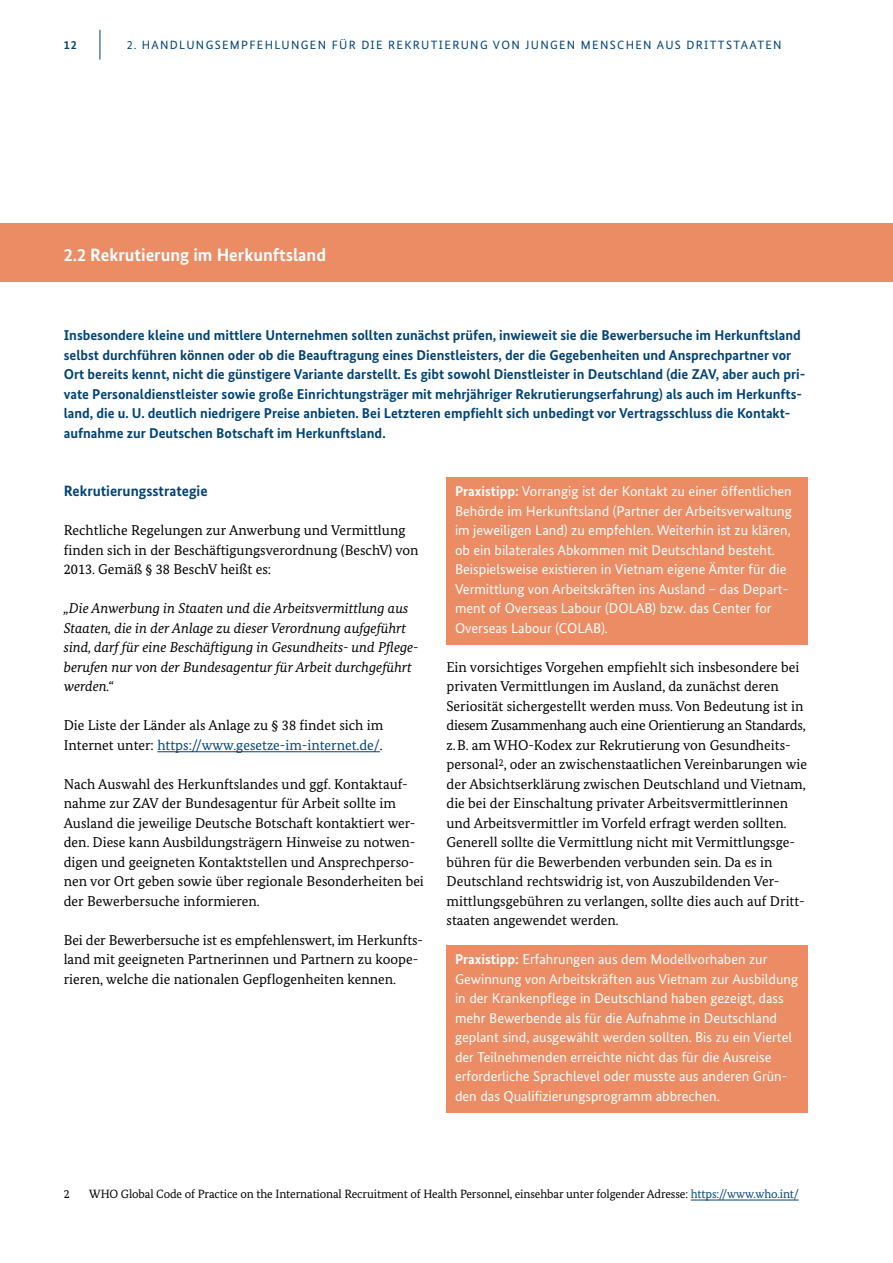
<style>
.page{position:relative;width:893px;height:1263px;background:#fff}
.page>*{position:absolute;margin:0;border:0;box-sizing:border-box;transform-origin:0 0}
.t1{font:700 18px "Bundes Sans";color:#fff}
.t2{font:700 15px "Bundes Sans";color:#004377}
.t3{font:14.25px/19.5px "Bundes Serif";color:#000}
.t4{font:14.25px/19.5px "Bundes Sans";color:#fff}
.t5{font:700 14.25px/19.5px "Bundes Sans";color:#004377}
.t6{font:italic 14.25px/19.5px "Bundes Serif";color:#000}
.t7{font:12px "Bundes Serif";letter-spacing:-.01em;color:#000}
.t8{font:12px "Bundes Sans";letter-spacing:.11em;color:#004377}
.t9{font:700 12px "Bundes Sans";color:#004377}
.s1{color:#004377}
.s2{font-weight:700}
</style>
<div class="page">
<hr style="left:157px;top:751px;width:223px;height:1px;background:#004377">
<div style="left:446px;top:477px;width:362px;height:168px;background:#ec8c64"></div>
<div style="left:446px;top:945px;width:362px;height:168px;background:#ec8c64"></div>
<div style="left:0;top:223px;width:893px;height:59px;background:#ec8c64"></div>
<hr style="left:691px;top:1200px;width:108px;height:1px;background:#004377">
<hr style="left:100px;top:30px;width:1px;height:30px;background:#004377">
<p class="t9" style="left:64px;top:37px;width:15px">12</p>
<p class="t8" style="left:127px;top:37px;width:656px">2. HANDLUNGSEMPFEHLUNGEN FÜR DIE REKRUTIERUNG VON JUNGEN MENSCHEN AUS DRITTSTAATEN</p>
<h3 class="t1" style="left:64px;top:244px;width:264px">2.2 Rekrutierung im Herkunftsland</h3>
<p class="t5" style="left:64px;top:326px;width:743px">Insbesondere kleine und mittlere Unternehmen sollten zunächst prüfen, inwieweit sie die Bewerbersuche im Herkunftsland selbst durchführen können oder ob die Beauftragung eines Dienstleisters, der die Gegebenheiten und Ansprechpartner vor Ort bereits kennt, nicht die günstigere Variante darstellt. Es gibt sowohl Dienstleister in Deutschland (die ZAV, aber auch pri&shy;vate Personaldienstleister sowie große Einrichtungsträger mit mehrjähriger Rekrutierungserfahrung) als auch im Herkunfts&shy;land, die u. U. deutlich niedrigere Preise anbieten. Bei Letzteren empfiehlt sich unbedingt vor Vertragsschluss die Kontakt&shy;aufnahme zur Deutschen Botschaft im Herkunftsland.</p>
<h4 class="t2" style="left:64px;top:482px;width:145px">Rekrutierungsstrategie</h4>
<p class="t3" style="left:64px;top:521px;width:356px">Rechtliche Regelungen zur Anwerbung und Vermittlung finden sich in der Beschäftigungsverordnung (BeschV) von<br>2013. Gemäß § 38 BeschV heißt es:</p>
<p class="t6" style="left:64px;top:599px;width:356px">„Die Anwerbung in Staaten und die Arbeitsvermittlung aus Staaten, die in der Anlage zu dieser Verordnung aufgeführt sind, darf für eine Beschäftigung in Gesundheits- und Pflege&shy;berufen nur von der Bundesagentur für Arbeit durchgeführt werden.“</p>
<p class="t3" style="left:64px;top:715px;width:321px">Die Liste der Länder als Anlage zu § 38 findet sich im<br>Internet unter: <span class="s1">https://www.gesetze-im-internet.de/</span>.</p>
<p class="t3" style="left:64px;top:774px;width:362px">Nach Auswahl des Herkunftslandes und ggf. Kontaktauf&shy;nahme zur ZAV der Bundesagentur für Arbeit sollte im Ausland die jeweilige Deutsche Botschaft kontaktiert wer&shy;den. Diese kann Ausbildungsträgern Hinweise zu notwen&shy;digen und geeigneten Kontaktstellen und Ansprechperso&shy;nen vor Ort geben sowie über regionale Besonderheiten bei der Bewerbersuche informieren.</p>
<p class="t3" style="left:64px;top:930px;width:361px">Bei der Bewerbersuche ist es empfehlenswert, im Herkunfts&shy;land mit geeigneten Partnerinnen und Partnern zu koope&shy;rieren, welche die nationalen Gepflogenheiten kennen.</p>
<p class="t4" style="left:455px;top:482px;width:338px"><span class="s2">Praxistipp:</span> Vorrangig ist der Kontakt zu einer öffentlichen Behörde im Herkunftsland (Partner der Arbeitsverwaltung im jeweiligen Land) zu empfehlen. Weiterhin ist zu klären, ob ein bilaterales Abkommen mit Deutschland besteht.<br>Beispielsweise existieren in Vietnam eigene Ämter für die Vermittlung von Arbeitskräften ins Ausland – das Depart&shy;ment of Overseas Labour (DOLAB) bzw. das Center for Overseas Labour (COLAB).</p>
<p class="t3" style="left:446px;top:657px;width:362px">Ein vorsichtiges Vorgehen empfiehlt sich insbesondere bei privaten Vermittlungen im Ausland, da zunächst deren Seriosität sichergestellt werden muss. Von Bedeutung ist in diesem Zusammenhang auch eine Orientierung an Standards, z.B. am WHO-Kodex zur Rekrutierung von Gesundheits&shy;personal<sup>2</sup>, oder an zwischenstaatlichen Vereinbarungen wie der Absichtserklärung zwischen Deutschland und Vietnam, die bei der Einschaltung privater Arbeitsvermittlerinnen und Arbeitsvermittler im Vorfeld erfragt werden sollten.<br>Generell sollte die Vermittlung nicht mit Vermittlungsge&shy;bühren für die Bewerbenden verbunden sein. Da es in Deutschland rechtswidrig ist, von Auszubildenden Ver&shy;mittlungsgebühren zu verlangen, sollte dies auch auf Dritt&shy;staaten angewendet werden.</p>
<p class="t4" style="left:455px;top:950px;width:345px"><span class="s2">Praxistipp:</span> Erfahrungen aus dem Modellvorhaben zur Gewinnung von Arbeitskräften aus Vietnam zur Ausbildung in der Krankenpflege in Deutschland haben gezeigt, dass mehr Bewerbende als für die Aufnahme in Deutschland geplant sind, ausgewählt werden sollten. Bis zu ein Viertel der Teilnehmenden erreichte nicht das für die Ausreise erforderliche Sprachlevel oder musste aus anderen Grün&shy;den das Qualifizierungsprogramm abbrechen.</p>
<p class="t7" style="left:64px;top:1187px;width:7px">2</p>
<p class="t7" style="left:89px;top:1187px;width:711px">WHO Global Code of Practice on the International Recruitment of Health Personnel, einsehbar unter folgender Adresse: <span class="s1">https://www.who.int/</span></p>
</div>
